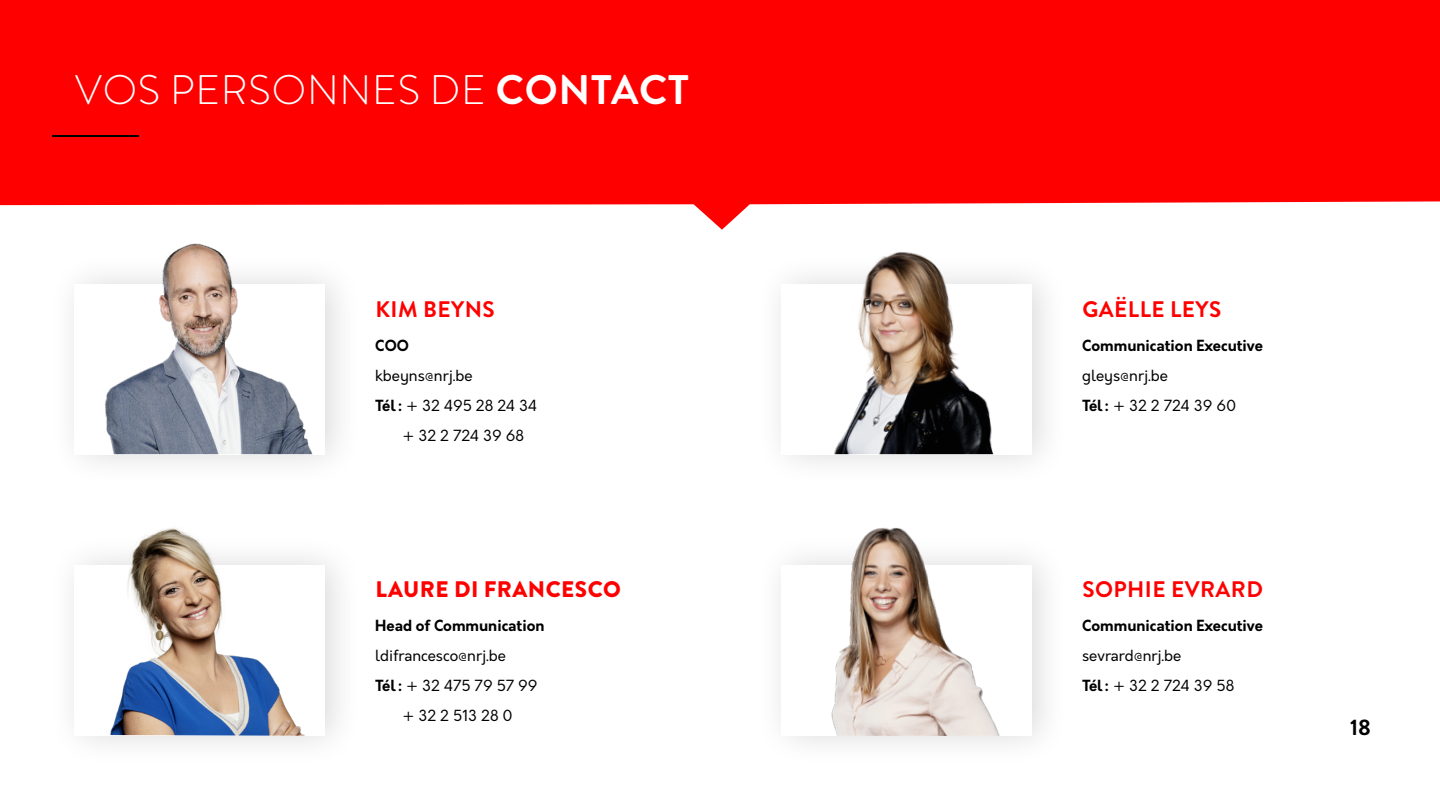
<style>
.page{position:relative;width:1440px;height:810px;background:#f00}
.page>*{position:absolute;margin:0;border:0;box-sizing:border-box;transform-origin:0 0}
.t1{font:300 41.25px "Brandon Grotesque";letter-spacing:.02em;color:#fff}
.t2{font:700 22.5px "Brandon Grotesque";letter-spacing:.02em;color:#f00}
.t3{font:900 22.5px "Brandon Grotesque";letter-spacing:.02em;color:#f00}
.t4{font:700 22.5px "Brandon Grotesque";color:#000}
.t5{font:15px/30px "Orkney";color:#000}
.t6{font:700 15px "Orkney";color:#000}
.s1{font-weight:700}
</style>
<div class="page">
<div style="left:0;top:201px;width:1440px;height:609px;background:#fff"></div>
<hr style="left:52px;top:135px;width:87px;height:2px;background:#000">
<div style="left:48px;top:252px;width:315px;height:234px;background:#000;opacity:.15"></div>
<div style="left:755px;top:252px;width:314px;height:234px;background:#000;opacity:.15"></div>
<div style="left:782px;top:284px;width:250px;height:170px;background:#fff"></div>
<div style="left:755px;top:533px;width:314px;height:235px;background:#000;opacity:.15"></div>
<div style="left:782px;top:566px;width:250px;height:170px;background:#fff"></div>
<div style="left:48px;top:533px;width:315px;height:235px;background:#fdfdfd"></div>
<img style="left:65px;top:238px;width:264px;height:216px">
<img style="left:62px;top:515px;width:279px;height:221px">
<img style="left:783px;top:226px;width:242px;height:228px">
<img style="left:766px;top:520px;width:243px;height:216px">
<h1 class="t1" style="left:75px;top:62px;width:615px">VOS PERSONNES DE <span class="s1">CONTACT</span></h1>
<h2 class="t2" style="left:375px;top:294px;width:121px">KIM BEYNS</h2>
<p class="t6" style="left:375px;top:335px;width:35px">COO</p>
<p class="t5" style="left:375px;top:361px;width:99px">kbeyns@nrj.be</p>
<p class="t5" style="left:375px;top:391px;width:163px"><span class="s1">Tél:</span> + 32 495 28 24 34</p>
<p class="t5" style="left:403px;top:421px;width:123px">+ 32 2 724 39 68</p>
<h2 class="t3" style="left:375px;top:574px;width:247px">LAURE DI FRANCESCO</h2>
<p class="t6" style="left:375px;top:616px;width:171px">Head of Communication</p>
<p class="t5" style="left:375px;top:641px;width:132px">ldifrancesco@nrj.be</p>
<p class="t5" style="left:375px;top:671px;width:164px"><span class="s1">Tél:</span> + 32 475 79 57 99</p>
<p class="t5" style="left:403px;top:701px;width:112px">+ 32 2 513 28 0</p>
<h2 class="t2" style="left:1082px;top:294px;width:141px">GAËLLE LEYS</h2>
<p class="t6" style="left:1082px;top:335px;width:182px">Communication Executive</p>
<p class="t5" style="left:1082px;top:361px;width:156px">gleys@nrj.be<br><span class="s1">Tél:</span> + 32 2 724 39 60</p>
<h2 class="t2" style="left:1082px;top:574px;width:182px">SOPHIE EVRARD</h2>
<p class="t6" style="left:1082px;top:616px;width:182px">Communication Executive</p>
<p class="t5" style="left:1082px;top:641px;width:154px">sevrard@nrj.be<br><span class="s1">Tél:</span> + 32 2 724 39 58</p>
<h2 class="t4" style="left:1350px;top:712px;width:22px">18</h2>
</div>
